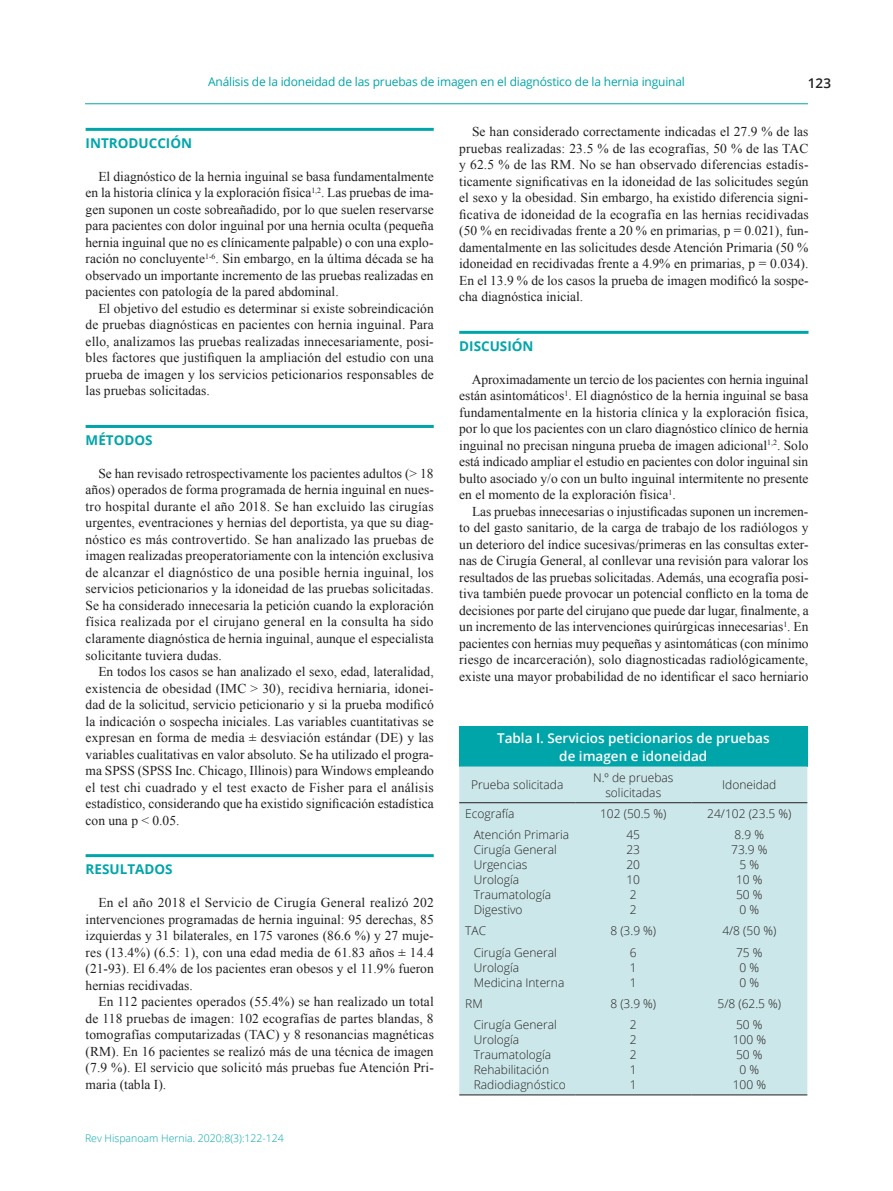
<style>
.page{position:relative;width:893px;height:1191px;background:#fff}
.page>*{position:absolute;margin:0;border:0;box-sizing:border-box;transform-origin:0 0}
.t1{font:13.5px/16.5px "Times New Roman";color:#231f20;text-align:justify}
.t2{font:600 13.5px/18px "Open Sans";color:#fff;text-align:center}
.t3{font:700 13.5px "Open Sans";color:#00a5aa}
.t4{font:600 13.5px "Open Sans";color:#231f20}
.t5{font:300 12px/15px "Open Sans";color:#231f20}
.t6{font:12px "Open Sans";letter-spacing:-.015em;color:#00a5aa}
.t7{font:300 10.5px "Open Sans";color:#00a5aa}
</style>
<div class="page">
<hr style="left:85px;top:103px;width:723px;height:1px;background:#00a5aa">
<hr style="left:86px;top:128px;width:348px;height:3px;background:#00a5aa">
<hr style="left:86px;top:425px;width:348px;height:3px;background:#00a5aa">
<hr style="left:86px;top:854px;width:348px;height:3px;background:#00a5aa">
<hr style="left:459px;top:331px;width:349px;height:3px;background:#00a5aa">
<div style="left:459px;top:726px;width:348px;height:40px;background:#00a5aa"></div>
<div style="left:459px;top:766px;width:348px;height:328px;background:#cce7e9"></div>
<hr style="left:459px;top:802px;width:116px;height:1px;background:#231f20">
<hr style="left:575px;top:802px;width:116px;height:1px;background:#231f20">
<hr style="left:691px;top:802px;width:116px;height:1px;background:#231f20">
<hr style="left:459px;top:1094px;width:116px;height:1px;background:#231f20">
<hr style="left:575px;top:1094px;width:116px;height:1px;background:#231f20">
<hr style="left:691px;top:1094px;width:116px;height:1px;background:#231f20">
<p class="t6" style="left:208px;top:74px;width:478px">Análisis de la idoneidad de las pruebas de imagen en el diagnóstico de la hernia inguinal</p>
<p class="t4" style="left:808px;top:74px;width:25px">123</p>
<p class="t3" style="left:86px;top:133px;width:108px">INTRODUCCIÓN</p>
<p class="t1" style="left:86px;top:168px;width:350px;text-indent:13px">El diagnóstico de la hernia inguinal se basa fundamentalmente en la historia clínica y la exploración física<sup>1,2</sup>. Las pruebas de ima&shy;gen suponen un coste sobreañadido, por lo que suelen reservarse para pacientes con dolor inguinal por una hernia oculta (pequeña hernia inguinal que no es clínicamente palpable) o con una explo&shy;ración no concluyente<sup>1-6</sup>. Sin embargo, en la última década se ha observado un importante incremento de las pruebas realizadas en pacientes con patología de la pared abdominal.</p>
<p class="t1" style="left:86px;top:300px;width:350px;text-indent:13px">El objetivo del estudio es determinar si existe sobreindicación de pruebas diagnósticas en pacientes con hernia inguinal. Para ello, analizamos las pruebas realizadas innecesariamente, posi&shy;bles factores que justifiquen la ampliación del estudio con una prueba de imagen y los servicios peticionarios responsables de las pruebas solicitadas.</p>
<p class="t3" style="left:86px;top:430px;width:69px">MÉTODOS</p>
<p class="t1" style="left:86px;top:465px;width:350px;text-indent:13px">Se han revisado retrospectivamente los pacientes adultos (&gt; 18 años) operados de forma programada de hernia inguinal en nues&shy;tro hospital durante el año 2018. Se han excluido las cirugías urgentes, eventraciones y hernias del deportista, ya que su diag&shy;nóstico es más controvertido. Se han analizado las pruebas de imagen realizadas preoperatoriamente con la intención exclusiva de alcanzar el diagnóstico de una posible hernia inguinal, los servicios peticionarios y la idoneidad de las pruebas solicitadas.<br>Se ha considerado innecesaria la petición cuando la exploración física realizada por el cirujano general en la consulta ha sido claramente diagnóstica de hernia inguinal, aunque el especialista solicitante tuviera dudas.</p>
<p class="t1" style="left:86px;top:663px;width:350px;text-indent:13px">En todos los casos se han analizado el sexo, edad, lateralidad, existencia de obesidad (IMC &gt; 30), recidiva herniaria, idonei&shy;dad de la solicitud, servicio peticionario y si la prueba modificó la indicación o sospecha iniciales. Las variables cuantitativas se expresan en forma de media ± desviación estándar (DE) y las variables cualitativas en valor absoluto. Se ha utilizado el progra&shy;ma SPSS (SPSS Inc. Chicago, Illinois) para Windows empleando el test chi cuadrado y el test exacto de Fisher para el análisis estadístico, considerando que ha existido significación estadística con una p &lt; 0.05.</p>
<p class="t3" style="left:86px;top:859px;width:89px">RESULTADOS</p>
<p class="t1" style="left:86px;top:894px;width:350px;text-indent:13px">En el año 2018 el Servicio de Cirugía General realizó 202 intervenciones programadas de hernia inguinal: 95 derechas, 85 izquierdas y 31 bilaterales, en 175 varones (86.6 %) y 27 muje&shy;res (13.4%) (6.5: 1), con una edad media de 61.83 años ± 14.4 (21-93). El 6.4% de los pacientes eran obesos y el 11.9% fueron hernias recidivadas.</p>
<p class="t1" style="left:86px;top:993px;width:350px;text-indent:13px">En 112 pacientes operados (55.4%) se han realizado un total de 118 pruebas de imagen: 102 ecografías de partes blandas, 8 tomografías computarizadas (TAC) y 8 resonancias magnéticas (RM). En 16 pacientes se realizó más de una técnica de imagen (7.9 %). El servicio que solicitó más pruebas fue Atención Pri&shy;maria (tabla I).</p>
<p class="t7" style="left:85px;top:1130px;width:200px">Rev Hispanoam Hernia. 2020;8(3):122-124</p>
<p class="t1" style="left:459px;top:123px;width:351px;text-indent:13px">Se han considerado correctamente indicadas el 27.9 % de las pruebas realizadas: 23.5 % de las ecografías, 50 % de las TAC y 62.5 % de las RM. No se han observado diferencias estadís&shy;ticamente significativas en la idoneidad de las solicitudes según el sexo y la obesidad. Sin embargo, ha existido diferencia signi&shy;ficativa de idoneidad de la ecografía en las hernias recidivadas (50 % en recidivadas frente a 20 % en primarias, p = 0.021), fun&shy;damentalmente en las solicitudes desde Atención Primaria (50 % idoneidad en recidivadas frente a 4.9% en primarias, p = 0.034).<br>En el 13.9 % de los casos la prueba de imagen modificó la sospe&shy;cha diagnóstica inicial.</p>
<p class="t3" style="left:459px;top:336px;width:76px">DISCUSIÓN</p>
<p class="t1" style="left:459px;top:371px;width:351px;text-indent:13px">Aproximadamente un tercio de los pacientes con hernia inguinal están asintomáticos<sup>1</sup>. El diagnóstico de la hernia inguinal se basa fundamentalmente en la historia clínica y la exploración física, por lo que los pacientes con un claro diagnóstico clínico de hernia inguinal no precisan ninguna prueba de imagen adicional<sup>1,2</sup>. Solo está indicado ampliar el estudio en pacientes con dolor inguinal sin bulto asociado y/o con un bulto inguinal intermitente no presente en el momento de la exploración física<sup>1</sup>.</p>
<p class="t1" style="left:459px;top:503px;width:351px;text-indent:13px">Las pruebas innecesarias o injustificadas suponen un incremen&shy;to del gasto sanitario, de la carga de trabajo de los radiólogos y un deterioro del índice sucesivas/primeras en las consultas exter&shy;nas de Cirugía General, al conllevar una revisión para valorar los resultados de las pruebas solicitadas. Además, una ecografía posi&shy;tiva también puede provocar un potencial conflicto en la toma de decisiones por parte del cirujano que puede dar lugar, finalmente, a un incremento de las intervenciones quirúrgicas innecesarias<sup>1</sup>. En pacientes con hernias muy pequeñas y asintomáticas (con mínimo riesgo de incarceración), solo diagnosticadas radiológicamente, existe una mayor probabilidad de no identificar el saco herniario</p>
<p class="t2" style="left:497px;top:728px;width:274px">Tabla I. Servicios peticionarios de pruebas de imagen e idoneidad</p>
<p class="t5" style="left:471px;top:777px;width:94px">Prueba solicitada</p>
<p class="t5" style="left:593px;top:769px;width:82px;text-align:center">N.º de pruebas solicitadas</p>
<p class="t5" style="left:722px;top:777px;width:56px">Idoneidad</p>
<p class="t5" style="left:465px;top:805px;width:51px">Ecografía</p>
<p class="t5" style="left:600px;top:805px;width:68px">102 (50.5 %)</p>
<p class="t5" style="left:707px;top:805px;width:86px">24/102 (23.5 %)</p>
<p class="t5" style="left:474px;top:827px;width:97px">Atención Primaria<br>Cirugía General<br>Urgencias<br>Urología<br>Traumatología<br>Digestivo</p>
<p class="t5" style="left:626px;top:827px;width:15px">45<br>23<br>20<br>10<br>2<br>2</p>
<p class="t5" style="left:731px;top:827px;width:38px;text-align:center">8.9 %<br>73.9 %<br>5 %<br>10 %<br>50 %<br>0 %</p>
<p class="t5" style="left:465px;top:923px;width:22px">TAC</p>
<p class="t5" style="left:610px;top:923px;width:47px">8 (3.9 %)</p>
<p class="t5" style="left:722px;top:923px;width:55px">4/8 (50 %)</p>
<p class="t5" style="left:474px;top:944px;width:92px">Cirugía General<br>Urología<br>Medicina Interna</p>
<p class="t5" style="left:630px;top:944px;width:8px;text-align:justify">6<br>1<br>1</p>
<p class="t5" style="left:736px;top:944px;width:28px">75 %<br>0 %<br>0 %</p>
<p class="t5" style="left:465px;top:995px;width:19px">RM</p>
<p class="t5" style="left:610px;top:995px;width:47px">8 (3.9 %)</p>
<p class="t5" style="left:717px;top:995px;width:65px">5/8 (62.5 %)</p>
<p class="t5" style="left:474px;top:1016px;width:94px">Cirugía General<br>Urología<br>Traumatología<br>Rehabilitación<br>Radiodiagnóstico</p>
<p class="t5" style="left:630px;top:1016px;width:8px;text-align:justify">2<br>2<br>2<br>1<br>1</p>
<p class="t5" style="left:733px;top:1016px;width:35px;text-align:center">50 %<br>100 %<br>50 %<br>0 %<br>100 %</p>
</div>
